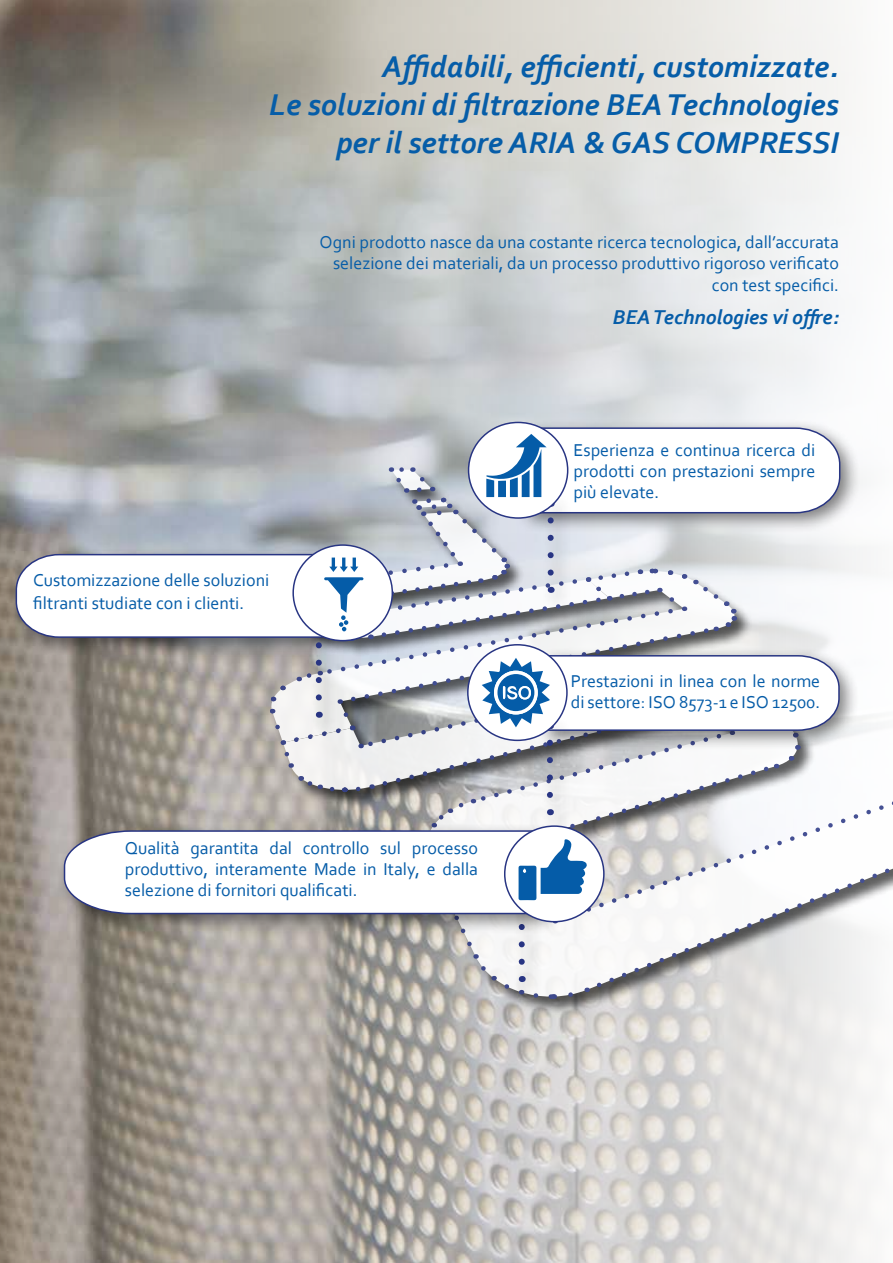
<style>
.page{position:relative;width:893px;height:1263px;background:#fff}
.page>*{position:absolute;margin:0;border:0;box-sizing:border-box;transform-origin:0 0}
.t1{font:italic 700 31.5px/37.8px "Corbel";color:#065da8;text-align:right}
.t2{font:italic 700 21px "Corbel";color:#065da8}
.t3{font:18px/21px "Corbel";color:#055ca8;text-align:justify}
.t4{font:18px/21.6px "Corbel";color:#065da8;text-align:right}
</style>
<div class="page">
<img style="left:0;top:0;width:849px;height:1263px">
<div style="left:516px;top:419px;width:344px;height:115px;background:#000;opacity:.48"></div>
<div style="left:270px;top:468px;width:623px;height:795px;background:#000;opacity:.73"></div>
<svg style="left:841px;top:784px;width:52px;height:41px"></svg>
<svg style="left:841px;top:825px;width:52px;height:166px"></svg>
<svg style="left:892px;top:780px;width:1px;height:15px"></svg>
<div style="left:7px;top:546px;width:336px;height:112px;background:#000;opacity:.48"></div>
<div style="left:538px;top:647px;width:322px;height:104px;background:#000;opacity:.48"></div>
<svg style="left:15px;top:427px;width:826px;height:574px"></svg>
<h1 class="t1" style="left:269px;top:47px;width:571px">Affidabili, efficienti, customizzate.<br>Le soluzioni di filtrazione BEA Technologies per il settore ARIA &amp; GAS COMPRESSI</h1>
<p class="t4" style="left:320px;top:231px;width:521px">Ogni prodotto nasce da una costante ricerca tecnologica, dall’accurata selezione dei materiali, da un processo produttivo rigoroso verificato con test specifici.</p>
<p class="t2" style="left:613px;top:304px;width:228px">BEA Technologies vi offre:</p>
<p class="t3" style="left:33px;top:568px;width:238px;line-height:23.4px">Customizzazione delle soluzioni filtranti studiate con i clienti.</p>
<p class="t3" style="left:125px;top:837px;width:355px">Qualità garantita dal controllo sul processo produttivo, interamente Made in Italy, e dalla selezione di fornitori qualificati.</p>
<p class="t3" style="left:574px;top:439px;width:243px">Esperienza e continua ricerca di prodotti con prestazioni sempre più elevate.</p>
<p class="t3" style="left:571px;top:670px;width:251px">Prestazioni in linea con le norme di settore: ISO 8573-1 e ISO 12500.</p>
</div>
